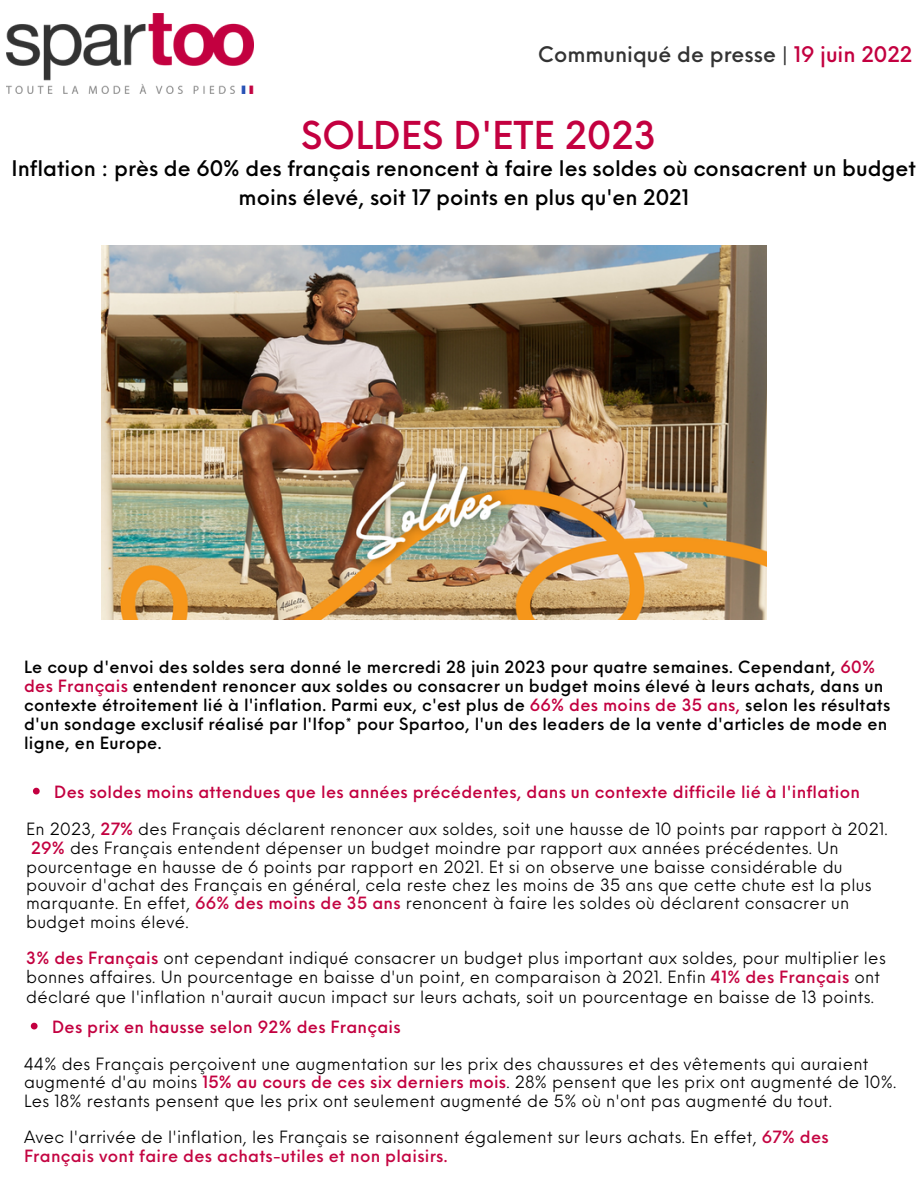
<style>
.page{position:relative;width:918px;height:1188px;background:#fff}
.page>*{position:absolute;margin:0;border:0;box-sizing:border-box;transform-origin:0 0}
.t1{font:500 37.5px "Neue Einstellung";color:#c30040}
.t2{font:500 21px/29.2px "Neue Einstellung";color:#000;text-align:center}
.t3{font:500 21px "Neue Einstellung";color:#333}
.t4{font:16.5px/18.6px "Neue Einstellung";letter-spacing:.015em;color:#000}
.t5{font:500 16.5px/19.2px "Neue Einstellung";letter-spacing:.015em;color:#000}
.t6{font:500 16.5px "Neue Einstellung";letter-spacing:.015em;color:#c30040}
.s1{color:#c30040}
.s2{font-weight:500;color:#c30040}
.s3{font-weight:500;color:#c40542}
</style>
<div class="page">
<img style="left:7px;top:14px;width:246px;height:80px">
<img style="left:101px;top:246px;width:665px;height:373px">
<svg style="left:33px;top:788px;width:7px;height:6px"></svg>
<svg style="left:31px;top:1023px;width:7px;height:6px"></svg>
<p class="t3" style="left:538px;top:36px;width:376px">Communiqué de presse | <span class="s1">19 juin 2022</span></p>
<p class="t1" style="left:301px;top:102px;width:357px">SOLDES D'ETE 2023</p>
<p class="t2" style="left:12px;top:152px;width:906px">Inflation : près de 60% des français renoncent à faire les soldes où consacrent un budget moins élevé, soit 17 points en plus qu'en 2021</p>
<p class="t5" style="left:24px;top:656px;width:868px">Le coup d'envoi des soldes sera donné le mercredi 28 juin 2023 pour quatre semaines. Cependant, <span class="s1">60% des Français</span> entendent renoncer aux soldes ou consacrer un budget moins élevé à leurs achats, dans un contexte étroitement lié à l'inflation. Parmi eux, c'est plus de <span class="s1">66% des moins de 35 ans,</span> selon les résultats d'un sondage exclusif réalisé par l'Ifop* pour Spartoo, l'un des leaders de la vente d'articles de mode en ligne, en Europe.</p>
<p class="t6" style="left:54px;top:777px;width:807px">Des soldes moins attendues que les années précédentes, dans un contexte difficile lié à l'inflation</p>
<p class="t4" style="left:26px;top:818px;width:863px">En 2023, <span class="s2">27%</span> des Français déclarent renoncer aux soldes, soit une hausse de 10 points par rapport à 2021.<br><span class="s2">29%</span> des Français entendent dépenser un budget moindre par rapport aux années précédentes. Un pourcentage en hausse de 6 points par rapport en 2021. Et si on observe une baisse considérable du pouvoir d'achat des Français en général, cela reste chez les moins de 35 ans que cette chute est la plus marquante. En effet, <span class="s3">66% des moins de 35 ans</span> renoncent à faire les soldes où déclarent consacrer un budget moins élevé.</p>
<p class="t4" style="left:26px;top:947px;width:861px;line-height:19.2px"><span class="s2">3% des Français</span> ont cependant indiqué consacrer un budget plus important aux soldes, pour multiplier les bonnes affaires. Un pourcentage en baisse d'un point, en comparaison à 2021. Enfin <span class="s3">41% des Français</span> ont déclaré que l'inflation n'aurait aucun impact sur leurs achats, soit un pourcentage en baisse de 13 points.</p>
<p class="t6" style="left:52px;top:1012px;width:350px">Des prix en hausse selon 92% des Français</p>
<p class="t4" style="left:24px;top:1053px;width:874px">44% des Français perçoivent une augmentation sur les prix des chaussures et des vêtements qui auraient augmenté d'au moins <span class="s2">15% au cours de ces six derniers mois</span>. 28% pensent que les prix ont augmenté de 10%.<br>Les 18% restants pensent que les prix ont seulement augmenté de 5% où n'ont pas augmenté du tout.</p>
<p class="t4" style="left:24px;top:1126px;width:806px;line-height:19.2px">Avec l'arrivée de l'inflation, les Français se raisonnent également sur leurs achats. En effet, <span class="s3">67% des<br>Français vont faire des achats-utiles et non plaisirs.</span></p>
</div>
